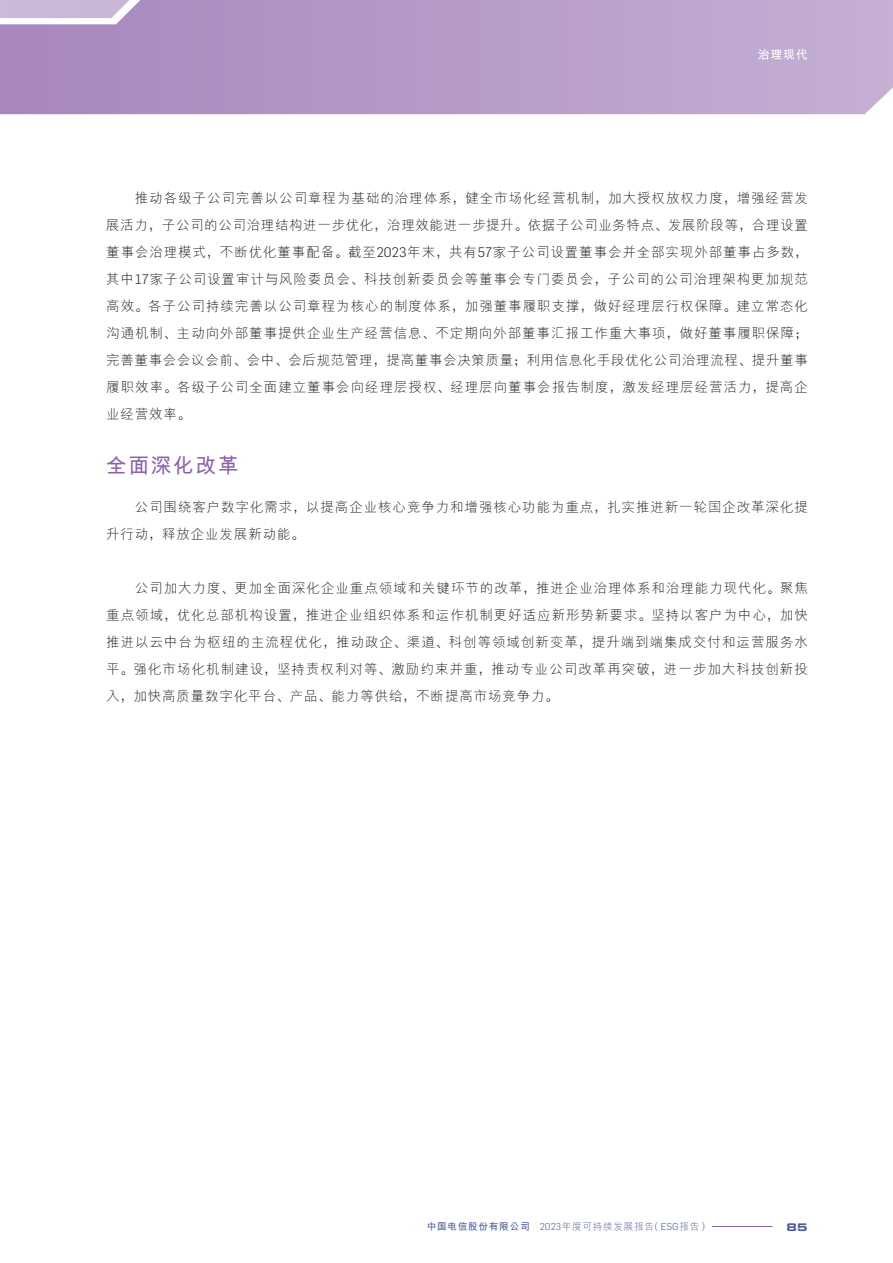
<style>
.page{position:relative;width:893px;height:1263px;background:#fff}
.page>*{position:absolute;margin:0;border:0;box-sizing:border-box;transform-origin:0 0}
._03_H1{font:700 21px "M Hei HKS";letter-spacing:.06em;color:#8c62aa}
._01_Body_Text{font:300 13.5px/27px "M Hei HKS";letter-spacing:.065em;color:#231f20;text-align:justify}
.t1{font:700 12px "M Hei HKS";color:#fff}
.t2{font:10.5px "Eurostile LT Std Bold Ex 2";color:#4e5d98}
.t3{font:300 9.75px "M Hei HKS";letter-spacing:.06em;color:#4e5d98}
.s1{font-family:"FZLTXHK";font-weight:400}
.s2{font-family:"Flama"}
.s3{font-weight:700}
</style>
<div class="page">
<svg style="left:0;top:0;width:893px;height:114px;background:#b69cc9"></svg>
<svg style="left:0;top:0;width:143px;height:18px;background:#ccbad9"></svg>
<hr style="left:712px;top:1226px;width:61px;height:1px;background:#8c62aa">
<p class="t1" style="left:758px;top:46px;width:52px">治理現代</p>
<p class="_01_Body_Text" style="left:106px;top:184px;width:703px;text-indent:28px">推動各級子公司完善以公司章程為基礎的治理體系<span class="s1">，</span>健全市場化經營機制<span class="s1">，</span>加大授權放權力度<span class="s1">，</span>增強經營發展活力<span class="s1">，</span>子公司的公司治理結構進一步優化<span class="s1">，</span>治理效能進一步提升<span class="s1">。</span>依據子公司業務特點<span class="s1">、</span>發展階段等<span class="s1">，</span>合理設置董事會治理模式<span class="s1">，</span>不斷優化董事配備<span class="s1">。</span>截至<span class="s2">2023</span>年末<span class="s1">，</span>共有<span class="s2">57</span>家子公司設置董事會並全部實現外部董事佔多數<span class="s1">，</span>其中<span class="s2">17</span>家子公司設置審計與風險委員會<span class="s1">、</span>科技創新委員會等董事會專門委員會<span class="s1">，</span>子公司的公司治理架構更加規範高效<span class="s1">。</span>各子公司持續完善以公司章程為核心的制度體系<span class="s1">，</span>加強董事履職支撐<span class="s1">，</span>做好經理層行權保障<span class="s1">。</span>建立常態化溝通機制<span class="s1">、</span>主動向外部董事提供企業生產經營信息<span class="s1">、</span>不定期向外部董事匯報工作重大事項<span class="s1">，</span>做好董事履職保障<span class="s1">；</span>完善董事會會議會前<span class="s1">、</span>會中<span class="s1">、</span>會後規範管理<span class="s1">，</span>提高董事會決策質量<span class="s1">；</span>利用信息化手段優化公司治理流程<span class="s1">、</span>提升董事履職效率<span class="s1">。</span>各級子公司全面建立董事會向經理層授權<span class="s1">、</span>經理層向董事會報告制度<span class="s1">，</span>激發經理層經營活力<span class="s1">，</span>提高企業經營效率<span class="s1">。</span></p>
<p class="_03_H1" style="left:106px;top:450px;width:134px">全面深化改革</p>
<p class="_01_Body_Text" style="left:106px;top:493px;width:703px;text-indent:28px">公司圍繞客戶數字化需求<span class="s1">，</span>以提高企業核心競爭力和增強核心功能為重點<span class="s1">，</span>扎實推進新一輪國企改革深化提升行動<span class="s1">，</span>釋放企業發展新動能<span class="s1">。</span></p>
<p class="_01_Body_Text" style="left:106px;top:574px;width:703px;text-indent:28px">公司加大力度<span class="s1">、</span>更加全面深化企業重點領域和關鍵環節的改革<span class="s1">，</span>推進企業治理體系和治理能力現代化<span class="s1">。</span>聚焦重點領域<span class="s1">，</span>優化總部機構設置<span class="s1">，</span>推進企業組織體系和運作機制更好適應新形勢新要求<span class="s1">。</span>堅持以客戶為中心<span class="s1">，</span>加快推進以雲中台為樞紐的主流程優化<span class="s1">，</span>推動政企<span class="s1">、</span>渠道<span class="s1">、</span>科創等領域創新變革<span class="s1">，</span>提升端到端集成交付和運營服務水平<span class="s1">。</span>強化市場化機制建設<span class="s1">，</span>堅持責權利對等<span class="s1">、</span>激勵約束並重<span class="s1">，</span>推動專業公司改革再突破<span class="s1">，</span>進一步加大科技創新投入<span class="s1">，</span>加快高質量數字化平台<span class="s1">、</span>產品<span class="s1">、</span>能力等供給<span class="s1">，</span>不斷提高市場競爭力<span class="s1">。</span></p>
<p class="t3" style="left:427px;top:1219px;width:284px"><span class="s3">中國電信股份有限公司</span> <span class="s2">2023</span>年度可持續發展報告<span class="s1">（</span><span class="s2">ESG</span>報告<span class="s1">）</span></p>
<p class="t2" style="left:786px;top:1219px;width:23px">85</p>
</div>
